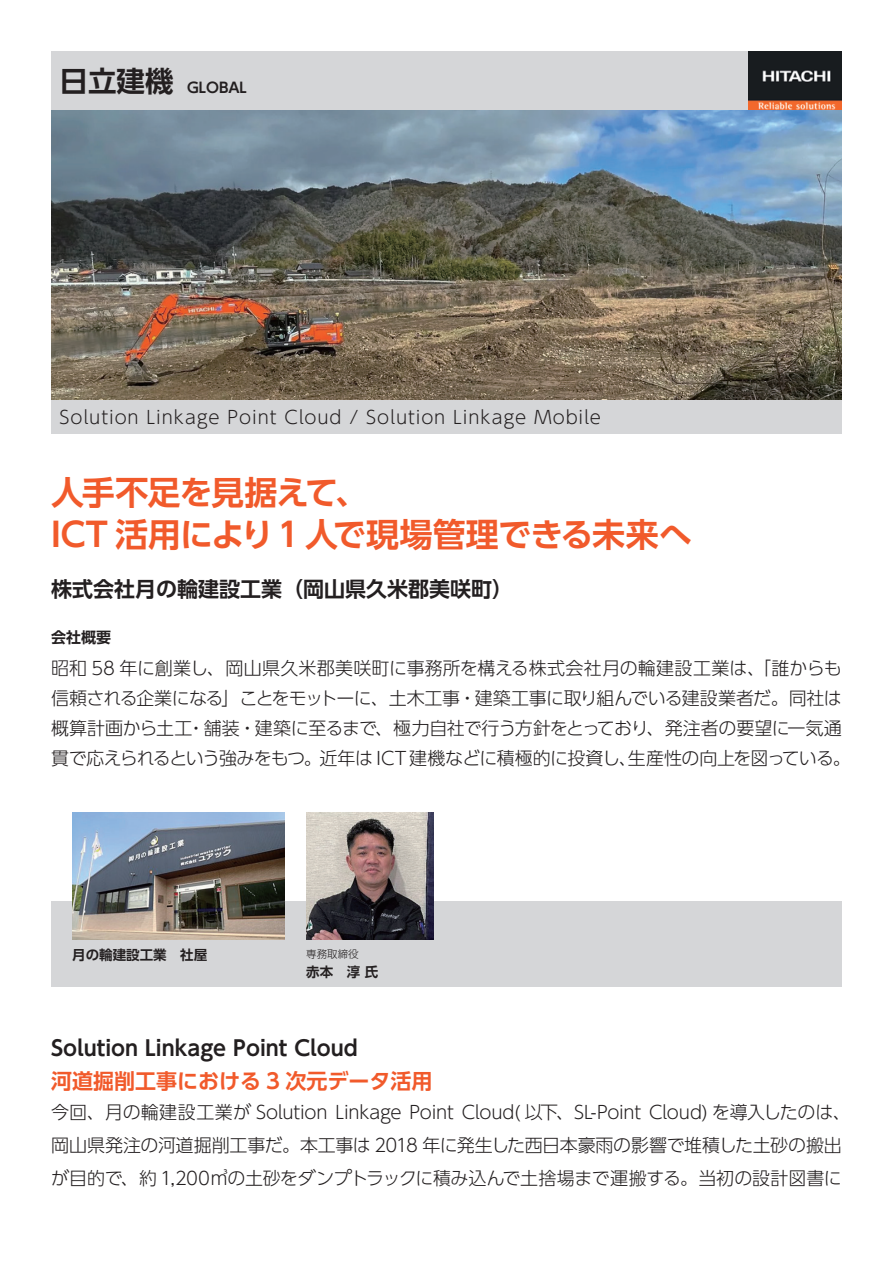
<style>
.page{position:relative;width:893px;height:1263px;background:#fff}
.page>*{position:absolute;margin:0;border:0;box-sizing:border-box;transform-origin:0 0}
.t1{font:700 33px/42px "UD Shin Go Pr 6 N De";letter-spacing:-.025em;color:#f15a2b}
.t2{font:700 28.5px "UD Shin Go Pr 6 N De";color:#231f20}
.t3{font:700 21px "UD Shin Go Pr 6 N De";color:#231f20}
.t4{font:700 21px "UD Shin Go Pr 6 N De";color:#f15a2b}
.t5{font:300 18px/30px "UD Shin Go Pr 6 N";letter-spacing:-.01em;color:#231f20}
.t6{font:300 18px "UD Shin Go Pr 6 N";letter-spacing:.05em;color:#231f20}
.t7{font:700 15px "UD Shin Go Pr 6 N De";color:#231f20}
.t8{font:700 14.25px "UD Shin Go Pr 6 N De";color:#231f20}
.t9{font:700 13.5px "UD Shin Go Pr 6 N De";color:#231f20}
.t10{font:300 10.5px "UD Shin Go Pr 6 N";color:#231f20}
</style>
<div class="page">
<div style="left:51px;top:51px;width:791px;height:60px;background:#d5d6d8"></div>
<div style="left:51px;top:400px;width:791px;height:34px;background:#d5d6d8"></div>
<img style="left:749px;top:51px;width:93px;height:60px">
<img style="left:51px;top:111px;width:791px;height:289px">
<div style="left:51px;top:901px;width:791px;height:85px;background:#d5d6d8"></div>
<img style="left:306px;top:812px;width:128px;height:128px">
<img style="left:72px;top:812px;width:213px;height:128px">
<h2 class="t2" style="left:60px;top:58px;width:115px">日立建機</h2>
<p class="t8" style="left:187px;top:76px;width:61px">GLOBAL</p>
<p class="t6" style="left:60px;top:402px;width:543px">Solution Linkage Point Cloud / Solution Linkage Mobile</p>
<h1 class="t1" style="left:51px;top:471px;width:642px">人手不足を見据えて、<br>ICT 活用により1 人で現場管理できる未来へ</h1>
<p class="t3" style="left:51px;top:572px;width:463px">株式会社月の輪建設工業（岡山県久米郡美咲町）</p>
<p class="t7" style="left:51px;top:625px;width:61px">会社概要</p>
<p class="t5" style="left:51px;top:652px;width:801px">昭和 58 年に創業し、岡山県久米郡美咲町に事務所を構える株式会社月の輪建設工業は、「誰からも信頼される企業になる」ことをモットーに、土木工事・建築工事に取り組んでいる建設業者だ。同社は概算計画から土工・舗装・建築に至るまで、極力自社で行う方針をとっており、発注者の要望に一気通貫で応えられるという強みをもつ。近年は ICT 建機などに積極的に投資し、生産性の向上を図っている。</p>
<p class="t9" style="left:72px;top:944px;width:136px">月の輪建設工業　社屋</p>
<p class="t10" style="left:306px;top:945px;width:54px">専務取締役</p>
<p class="t9" style="left:306px;top:961px;width:73px">赤本　淳 氏</p>
<p class="t3" style="left:51px;top:1031px;width:308px">Solution Linkage Point Cloud</p>
<p class="t4" style="left:51px;top:1064px;width:383px">河道掘削工事における 3 次元データ活用</p>
<p class="t5" style="left:51px;top:1095px;width:801px;line-height:33px">今回、月の輪建設工業が Solution Linkage Point Cloud( 以下、SL-Point Cloud) を導入したのは、岡山県発注の河道掘削工事だ。本工事は 2018 年に発生した西日本豪雨の影響で堆積した土砂の搬出が目的で、約 1,200㎥の土砂をダンプトラックに積み込んで土捨場まで運搬する。当初の設計図書に</p>
</div>
